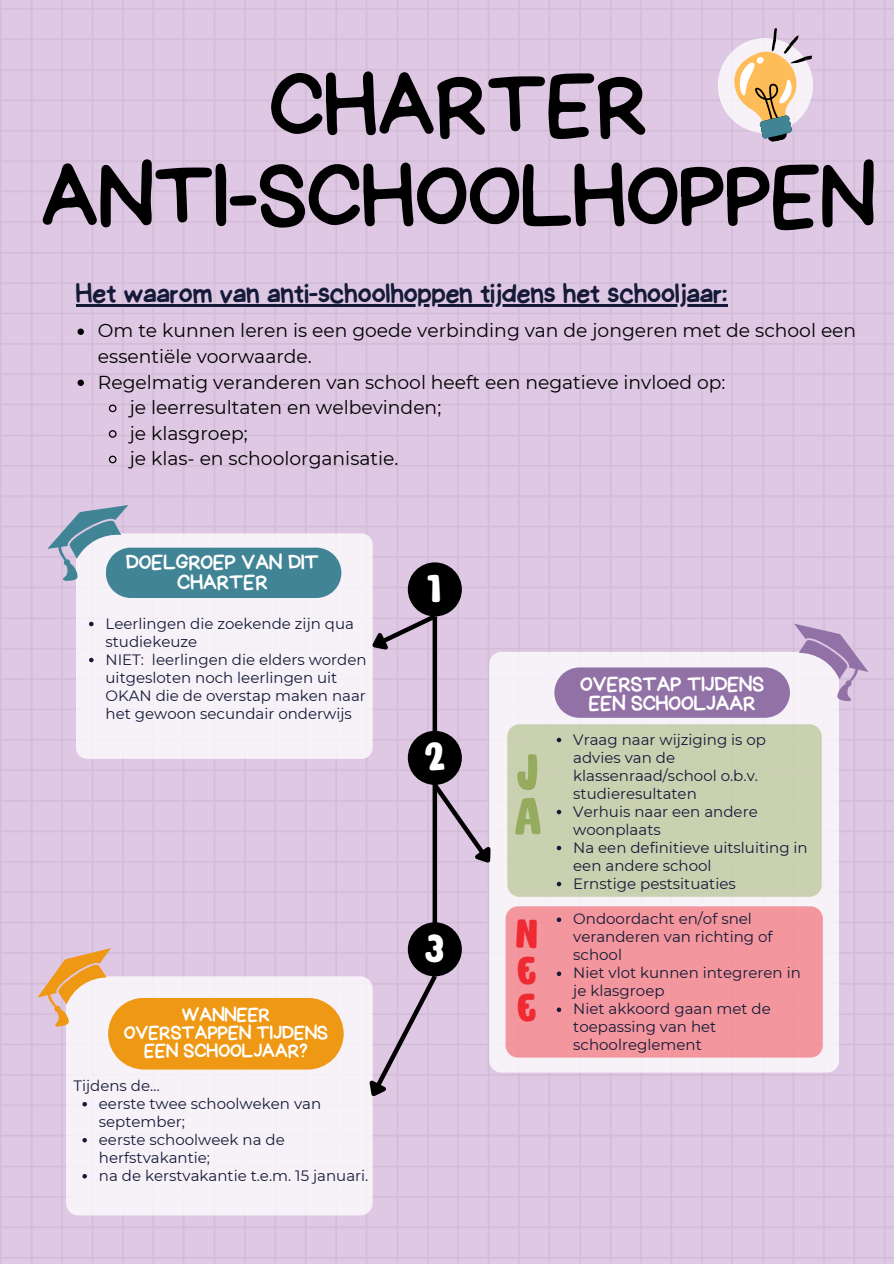
<style>
.page{position:relative;width:894px;height:1264px;background:#fff}
.page>*{position:absolute;margin:0;border:0;box-sizing:border-box;transform-origin:0 0}
.t1{font:90.45px/91.2px "Handyman";color:#000;text-align:center}
.t2{font:700 50.55px/44.7px "DONGTAO";color:#96ab5e}
.t3{font:700 40.5px/37.2px "DONGTAO";color:#ef2a32;text-align:justify}
.t4{font:700 39px "DONGTAO";color:#fff}
.t5{font:28.05px "Handyman";color:#141a37}
.t6{font:21.6px/19.2px "Handyman";color:#fff;text-align:center}
.t7{font:20.1px/18px "Handyman";color:#fff;text-align:center}
.t8{font:18.75px/25.5px "Montserrat";color:#000}
.t9{font:15px/18px "Montserrat";color:#141a37}
</style>
<div class="page">
<img style="left:0;top:0;width:893px;height:1263px">
<div style="left:76px;top:533px;width:296px;height:225px;background:#f7f2f8"></div>
<div style="left:66px;top:976px;width:306px;height:239px;background:#f7f2f8"></div>
<svg style="left:489px;top:652px;width:349px;height:420px;fill:#f7f2f8"></svg>
<div style="left:432px;top:616px;width:5px;height:360px;background:#000"></div>
<div style="left:407px;top:562px;width:54px;height:54px;background:#000;border-radius:50%"></div>
<div style="left:407px;top:730px;width:54px;height:54px;background:#000;border-radius:50%"></div>
<svg style="left:361px;top:610px;width:79px;height:50px"></svg>
<svg style="left:428px;top:778px;width:75px;height:97px"></svg>
<div style="left:407px;top:922px;width:54px;height:54px;background:#000;border-radius:50%"></div>
<svg style="left:356px;top:970px;width:85px;height:136px"></svg>
<svg style="left:717px;top:38px;width:95px;height:95px"></svg>
<svg style="left:727px;top:28px;width:85px;height:116px"></svg>
<div style="left:507px;top:724px;width:314px;height:172px;background:#cad1b1"></div>
<div style="left:505px;top:906px;width:317px;height:151px;background:#f3969d"></div>
<svg style="left:38px;top:490px;width:303px;height:108px"></svg>
<svg style="left:89px;top:621px;width:4px;height:5px"></svg>
<svg style="left:89px;top:657px;width:4px;height:5px"></svg>
<hr style="left:76px;top:304px;width:651px;height:3px;background:#141a37">
<svg style="left:77px;top:328px;width:7px;height:7px"></svg>
<svg style="left:77px;top:379px;width:7px;height:7px"></svg>
<svg style="left:108px;top:403px;width:9px;height:10px"></svg>
<svg style="left:108px;top:429px;width:9px;height:9px"></svg>
<svg style="left:108px;top:454px;width:9px;height:10px"></svg>
<svg style="left:556px;top:737px;width:5px;height:5px"></svg>
<svg style="left:556px;top:809px;width:5px;height:5px"></svg>
<svg style="left:556px;top:845px;width:5px;height:5px"></svg>
<svg style="left:556px;top:881px;width:5px;height:5px"></svg>
<svg style="left:556px;top:917px;width:5px;height:5px"></svg>
<svg style="left:556px;top:971px;width:5px;height:5px"></svg>
<svg style="left:556px;top:1007px;width:5px;height:5px"></svg>
<svg style="left:82px;top:1101px;width:5px;height:5px"></svg>
<svg style="left:82px;top:1137px;width:5px;height:5px"></svg>
<svg style="left:82px;top:1173px;width:5px;height:5px"></svg>
<svg style="left:554px;top:610px;width:324px;height:107px"></svg>
<svg style="left:27px;top:934px;width:316px;height:135px"></svg>
<h4 class="t1" style="left:41px;top:61px;width:835px">CHARTER<br>ANTI-SCHOOLHOPPEN</h4>
<p class="t5" style="left:76px;top:279px;width:652px">Het waarom van anti-schoolhoppen tijdens het schooljaar:</p>
<h5 class="t8" style="left:98px;top:318px;width:759px">Om te kunnen leren is een goede verbinding van de jongeren met de school een essentiële voorwaarde.</h5>
<p class="t8" style="left:98px;top:369px;width:629px">Regelmatig veranderen van school heeft een negatieve invloed op:</p>
<p class="t8" style="left:130px;top:394px;width:313px">je leerresultaten en welbevinden;</p>
<p class="t8" style="left:130px;top:420px;width:119px">je klasgroep;</p>
<p class="t8" style="left:130px;top:446px;width:270px">je klas- en schoolorganisatie.</p>
<p class="t6" style="left:126px;top:553px;width:194px">DOELGROEP VAN DIT<br>CHARTER</p>
<p class="t9" style="left:105px;top:614px;width:250px">Leerlingen die zoekende zijn qua studiekeuze</p>
<p class="t9" style="left:105px;top:650px;width:262px">NIET: leerlingen die elders worden uitgesloten noch leerlingen uit<br>OKAN die de overstap maken naar het gewoon secundair onderwijs</p>
<p class="t4" style="left:427px;top:572px;width:17px">1</p>
<p class="t4" style="left:424px;top:741px;width:23px">2</p>
<p class="t7" style="left:124px;top:1006px;width:206px">WANNEER<br>OVERSTAPPEN TIJDENS<br>EEN SCHOOLJAAR?</p>
<h3 class="t9" style="left:73px;top:1076px;width:88px">Tijdens de…</h3>
<p class="t9" style="left:99px;top:1094px;width:224px">eerste twee schoolweken van september;</p>
<p class="t9" style="left:99px;top:1130px;width:187px">eerste schoolweek na de herfstvakantie;</p>
<p class="t9" style="left:99px;top:1166px;width:271px">na de kerstvakantie t.e.m. 15 januari.</p>
<h1 class="t4" style="left:424px;top:932px;width:22px">3</h1>
<p class="t2" style="left:513px;top:754px;width:30px">J<br>A</p>
<p class="t6" style="left:580px;top:674px;width:185px">OVERSTAP TIJDENS<br>EEN SCHOOLJAAR</p>
<h5 class="t9" style="left:573px;top:730px;width:194px">Vraag naar wijziging is op advies van de klassenraad/school o.b.v. studieresultaten</h5>
<p class="t9" style="left:573px;top:802px;width:186px">Verhuis naar een andere woonplaats</p>
<p class="t9" style="left:573px;top:838px;width:236px">Na een definitieve uitsluiting in een andere school</p>
<p class="t9" style="left:573px;top:874px;width:164px">Ernstige pestsituaties</p>
<h2 class="t3" style="left:514px;top:918px;width:26px">N E E</h2>
<p class="t9" style="left:573px;top:909px;width:201px">Ondoordacht en/of snel veranderen van richting of school</p>
<p class="t9" style="left:573px;top:963px;width:229px">Niet vlot kunnen integreren in je klasgroep</p>
<p class="t9" style="left:573px;top:999px;width:199px">Niet akkoord gaan met de toepassing van het schoolreglement</p>
</div>
